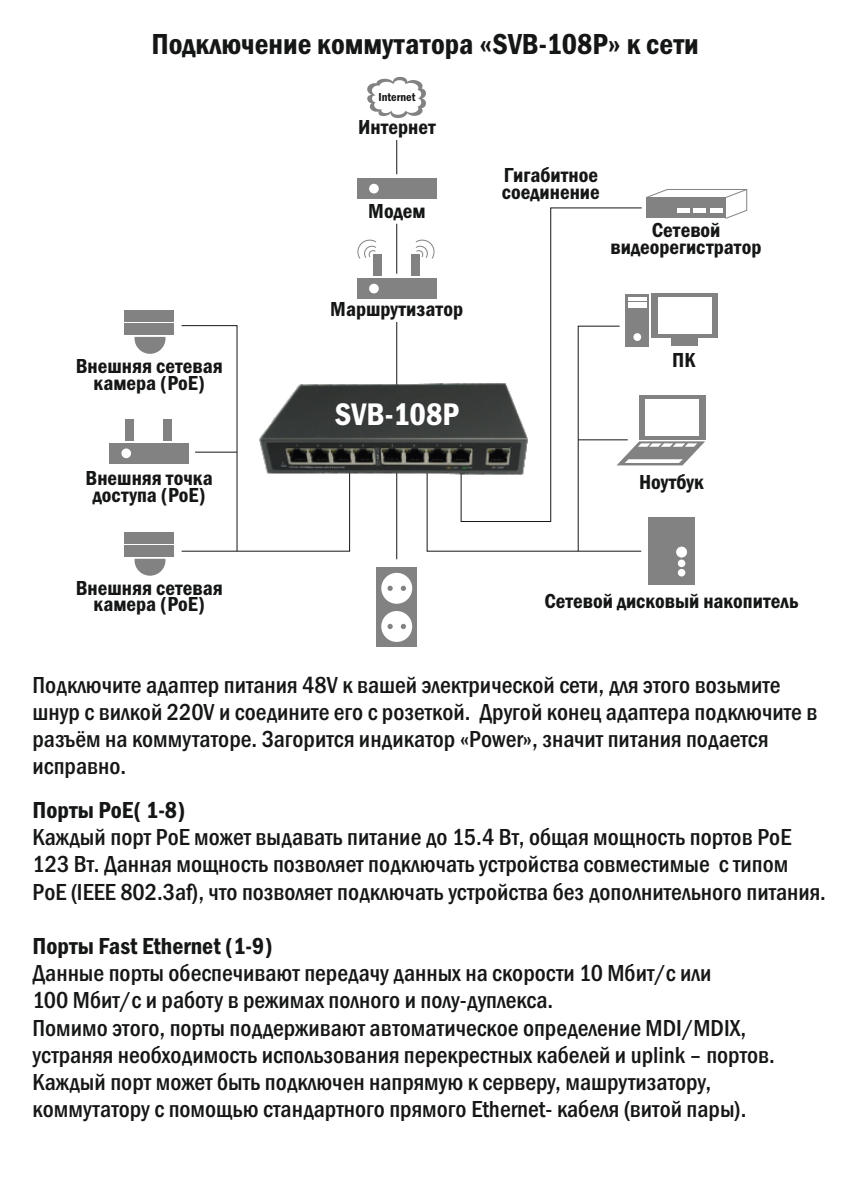
<style>
.page{position:relative;width:851px;height:1191px;background:#fff}
.page>*{position:absolute;margin:0;border:0;box-sizing:border-box;transform-origin:0 0}
.t1{font:600 condensed 32.4px "Franklin Gothic";color:#fff}
.t2{font:600 condensed 30px "Franklin Gothic";color:#151616}
.t3{font:500 condensed 24px/27.3px "Franklin Gothic";color:#151616}
.t4{font:600 condensed 24px "Franklin Gothic";color:#151616}
.t5{font:600 condensed 21px/16.8px "Franklin Gothic";color:#151616;text-align:center}
.t6{font:600 condensed 12px "Franklin Gothic";color:#151616}
</style>
<div class="page">
<hr style="left:396px;top:322px;width:1px;height:237px;background:#151616">
<div style="left:357px;top:278px;width:80px;height:21px;background:#818281"></div>
<div style="left:369px;top:284px;width:10px;height:9px;background:#fff;border-radius:50%"></div>
<div style="left:373px;top:255px;width:8px;height:21px;background:#818281"></div>
<div style="left:411px;top:255px;width:8px;height:21px;background:#818281"></div>
<svg style="left:357px;top:239px;width:20px;height:20px"></svg>
<svg style="left:415px;top:239px;width:20px;height:23px"></svg>
<div style="left:357px;top:178px;width:80px;height:21px;background:#818281"></div>
<div style="left:369px;top:184px;width:10px;height:9px;background:#fff;border-radius:50%"></div>
<svg style="left:367px;top:76px;width:59px;height:42px"></svg>
<hr style="left:396px;top:224px;width:1px;height:50px;background:#151616">
<hr style="left:396px;top:140px;width:1px;height:34px;background:#151616">
<div style="left:376px;top:567px;width:41px;height:79px;background:#818281"></div>
<div style="left:381px;top:573px;width:31px;height:31px;background:#fff;border-radius:50%"></div>
<div style="left:381px;top:611px;width:31px;height:31px;background:#fff;border-radius:50%"></div>
<svg style="left:387px;top:585px;width:5px;height:6px"></svg>
<svg style="left:400px;top:585px;width:6px;height:6px"></svg>
<svg style="left:387px;top:624px;width:5px;height:5px"></svg>
<svg style="left:400px;top:624px;width:6px;height:5px"></svg>
<div style="left:124px;top:310px;width:50px;height:12px;background:#818281"></div>
<div style="left:124px;top:323px;width:50px;height:12px;background:#818281"></div>
<svg style="left:134px;top:337px;width:31px;height:17px"></svg>
<div style="left:110px;top:443px;width:79px;height:21px;background:#818281"></div>
<div style="left:121px;top:448px;width:10px;height:10px;background:#fff;border-radius:50%"></div>
<div style="left:125px;top:419px;width:9px;height:21px;background:#818281"></div>
<div style="left:163px;top:419px;width:9px;height:21px;background:#818281"></div>
<div style="left:124px;top:532px;width:50px;height:12px;background:#818281"></div>
<div style="left:124px;top:545px;width:50px;height:12px;background:#818281"></div>
<svg style="left:134px;top:559px;width:31px;height:16px"></svg>
<svg style="left:181px;top:325px;width:169px;height:227px"></svg>
<hr style="left:195px;top:451px;width:42px;height:1px;background:#151616">
<div style="left:646px;top:197px;width:79px;height:21px;background:#818281"></div>
<div style="left:710px;top:208px;width:12px;height:5px;background:#fff"></div>
<div style="left:693px;top:208px;width:12px;height:5px;background:#fff"></div>
<div style="left:677px;top:208px;width:12px;height:5px;background:#fff"></div>
<svg style="left:646px;top:189px;width:21px;height:8px"></svg>
<hr style="left:667px;top:189px;width:79px;height:1px;background:#818281">
<svg style="left:725px;top:189px;width:22px;height:30px"></svg>
<div style="left:651px;top:293px;width:66px;height:45px;background:#818281"></div>
<div style="left:657px;top:298px;width:54px;height:36px;background:#fff"></div>
<div style="left:625px;top:294px;width:24px;height:52px;background:#818281"></div>
<hr style="left:628px;top:297px;width:18px;height:3px;background:#fff">
<div style="left:628px;top:302px;width:18px;height:6px;background:#fff"></div>
<div style="left:648px;top:517px;width:46px;height:68px;background:#818281"></div>
<div style="left:676px;top:546px;width:11px;height:11px;background:#fff;border-radius:50%"></div>
<div style="left:677px;top:559px;width:8px;height:8px;background:#fff;border-radius:50%"></div>
<div style="left:677px;top:569px;width:8px;height:7px;background:#fff;border-radius:50%"></div>
<svg style="left:426px;top:325px;width:279px;height:227px"></svg>
<svg style="left:460px;top:207px;width:182px;height:315px"></svg>
<img style="left:258px;top:382px;width:271px;height:96px">
<p class="t2" style="left:151px;top:33px;width:549px">Подключение коммутатора «SVB-108P» к сети</p>
<p class="t6" style="left:378px;top:93px;width:38px">Internet</p>
<p class="t5" style="left:76px;top:359px;width:148px">Внешняя сетевая камера (PoE)</p>
<p class="t5" style="left:86px;top:471px;width:129px">Внешняя точка доступа (PoE)</p>
<p class="t5" style="left:76px;top:581px;width:148px">Внешняя сетевая камера (PoE)</p>
<p class="t5" style="left:358px;top:120px;width:79px">Интернет</p>
<p class="t5" style="left:368px;top:204px;width:59px">Модем</p>
<p class="t5" style="left:330px;top:302px;width:134px">Маршрутизатор</p>
<h1 class="t1" style="left:335px;top:402px;width:126px">SVB-108P</h1>
<p class="t5" style="left:502px;top:169px;width:99px;text-align:left">Гигабитное соединение</p>
<p class="t5" style="left:610px;top:223px;width:152px">Сетевой видеорегистратор</p>
<p class="t5" style="left:672px;top:353px;width:25px">ПК</p>
<p class="t5" style="left:639px;top:475px;width:66px">Ноутбук</p>
<p class="t5" style="left:544px;top:594px;width:255px">Сетевой дисковый накопитель</p>
<p class="t3" style="left:32px;top:673px;width:786px">Подключите адаптер питания 48V к вашей электрической сети, для этого возьмите шнур с вилкой 220V и соедините его с розеткой. Другой конец адаптера подключите в разъём на коммутаторе. Загорится индикатор «Power», значит питания подается исправно.</p>
<p class="t4" style="left:32px;top:801px;width:154px">Порты PoE( 1-8)</p>
<p class="t3" style="left:32px;top:825px;width:794px">Каждый порт PoE может выдавать питание до 15.4 Вт, общая мощность портов PoE<br>123 Вт. Данная мощность позволяет подключать устройства совместимые с типом<br>PoE (IEEE 802.3af), что позволяет подключать устройства без дополнительного питания.</p>
<p class="t4" style="left:32px;top:937px;width:241px">Порты Fast Ethernet (1-9)</p>
<p class="t3" style="left:32px;top:961px;width:743px">Данные порты обеспечивают передачу данных на скорости 10 Мбит/с или<br>100 Мбит/с и работу в режимах полного и полу-дуплекса.<br>Помимо этого, порты поддерживают автоматическое определение MDI/MDIX, устраняя необходимость использования перекрестных кабелей и uplink – портов.<br>Каждый порт может быть подключен напрямую к серверу, машрутизатору, коммутатору с помощью стандартного прямого Ethernet- кабеля (витой пары).</p>
</div>
